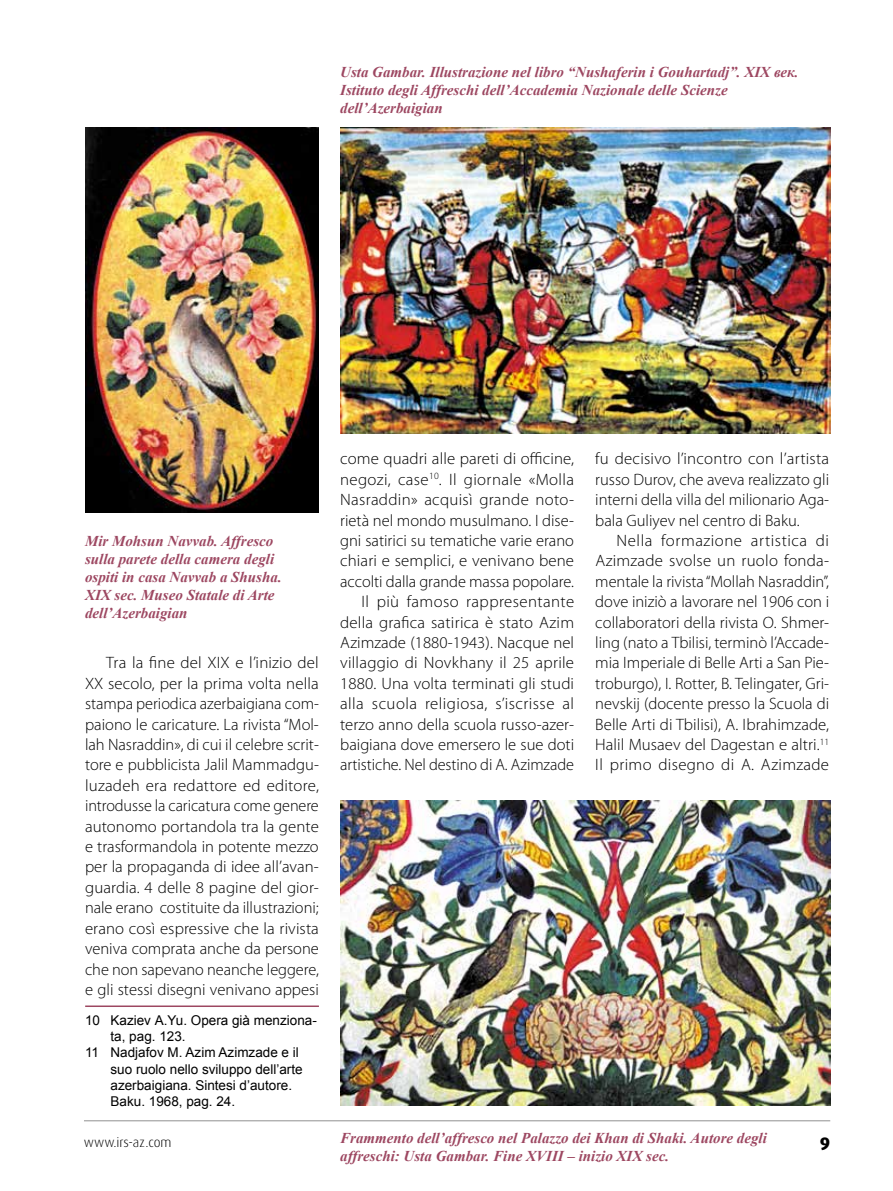
<style>
.page{position:relative;width:893px;height:1191px;background:#fff}
.page>*{position:absolute;margin:0;border:0;box-sizing:border-box;transform-origin:0 0}
.t1{font:800 18px "Dax Pro";color:#000}
.t2{font:300 16.5px/20.4px "Myriad Pro";letter-spacing:.005em;color:#000;text-align:justify}
.t3{font:italic 700 15px/18px "Times New Roman";color:#9d4761}
.t4{font:13.5px "Arial";color:#000}
.t5{font:300 13.5px "Dax Pro";color:#000}
</style>
<div class="page">
<hr style="left:84px;top:1120px;width:746px;height:1px;background:#909090">
<img style="left:340px;top:128px;width:490px;height:305px">
<img style="left:340px;top:800px;width:490px;height:306px">
<img style="left:85px;top:128px;width:234px;height:384px">
<hr style="left:85px;top:1005px;width:234px;height:2px;background:#9d4761">
<p class="t3" style="left:340px;top:63px;width:460px">Usta Gambar. Illustrazione nel libro “Nushaferin i Gouhartadj”. XIX век.<br>Istituto degli Affreschi dell’Accademia Nazionale delle Scienze dell’Azerbaigian</p>
<p class="t3" style="left:85px;top:531px;width:198px">Mir Mohsun Navvab. Affresco sulla parete della camera degli ospiti in casa Navvab a Shusha.<br>XIX sec. Museo Statale di Arte dell’Azerbaigian</p>
<p class="t2" style="left:85px;top:653px;width:235px;text-indent:21px">Tra la fine del XIX e l’inizio del XX secolo, per la prima volta nella stampa periodica azerbaigiana com&shy;paiono le caricature. La rivista “Mol&shy;lah Nasraddin», di cui il celebre scrit&shy;tore e pubblicista Jalil Mammadgu&shy;luzadeh era redattore ed editore, introdusse la caricatura come genere autonomo portandola tra la gente e trasformandola in potente mezzo per la propaganda di idee all’avan&shy;guardia. 4 delle 8 pagine del gior&shy;nale erano costituite da illustrazioni; erano così espressive che la rivista veniva comprata anche da persone che non sapevano neanche leggere, e gli stessi disegni venivano appesi</p>
<p class="t4" style="left:85px;top:1011px;width:233px">10 Kaziev А.Yu. Opera già menziona-</p>
<p class="t4" style="left:111px;top:1027px;width:77px">ta, pag. 123.</p>
<p class="t4" style="left:85px;top:1043px;width:215px">11 Nadjafov М. Azim Azimzade e il</p>
<p class="t4" style="left:111px;top:1060px;width:194px">suo ruolo nello sviluppo dell’arte</p>
<p class="t4" style="left:111px;top:1076px;width:183px">azerbaigiana. Sintesi d’autore.</p>
<p class="t4" style="left:111px;top:1092px;width:126px">Baku. 1968, pag. 24.</p>
<p class="t2" style="left:340px;top:449px;width:235px;text-align:right">come quadri alle pareti di officine, negozi, case<sup>10</sup>. Il giornale «Molla Nasraddin» acquisì grande noto&shy;rietà nel mondo musulmano. I dise&shy;gni satirici su tematiche varie erano chiari e semplici, e venivano bene accolti dalla grande massa popolare.<br>Il più famoso rappresentante della grafica satirica è stato Azim Azimzade (1880-1943). Nacque nel villaggio di Novkhany il 25 aprile 1880. Una volta terminati gli studi alla scuola religiosa, s’iscrisse al terzo anno della scuola russo-azer&shy;baigiana dove emersero le sue doti artistiche. Nel destino di А. Azimzade</p>
<p class="t2" style="left:595px;top:449px;width:235px">fu decisivo l’incontro con l’artista russo Durov, che aveva realizzato gli interni della villa del milionario Aga&shy;bala Guliyev nel centro di Baku.</p>
<p class="t2" style="left:595px;top:530px;width:235px;text-indent:21px">Nella formazione artistica di Azimzade svolse un ruolo fonda&shy;mentale la rivista “Mollah Nasraddin”, dove iniziò a lavorare nel 1906 con i collaboratori della rivista О. Shmer&shy;ling (nato a Тbilisi, terminò l’Accade&shy;mia Imperiale di Belle Arti a San Pie&shy;troburgo), I. Rotter, B. Telingater, Gri&shy;nevskij (docente presso la Scuola di Belle Arti di Tbilisi), А. Ibrahimzade, Halil Musaev del Dagestan e altri.<sup>11<br></sup>Il primo disegno di А. Azimzade</p>
<p class="t3" style="left:340px;top:1128px;width:428px">Frammento dell’affresco nel Palazzo dei Khan di Shaki. Autore degli affreschi: Usta Gambar. Fine XVIII – inizio XIX sec.</p>
<p class="t5" style="left:84px;top:1133px;width:89px">www.irs-az.com</p>
<p class="t1" style="left:820px;top:1131px;width:12px">9</p>
</div>
